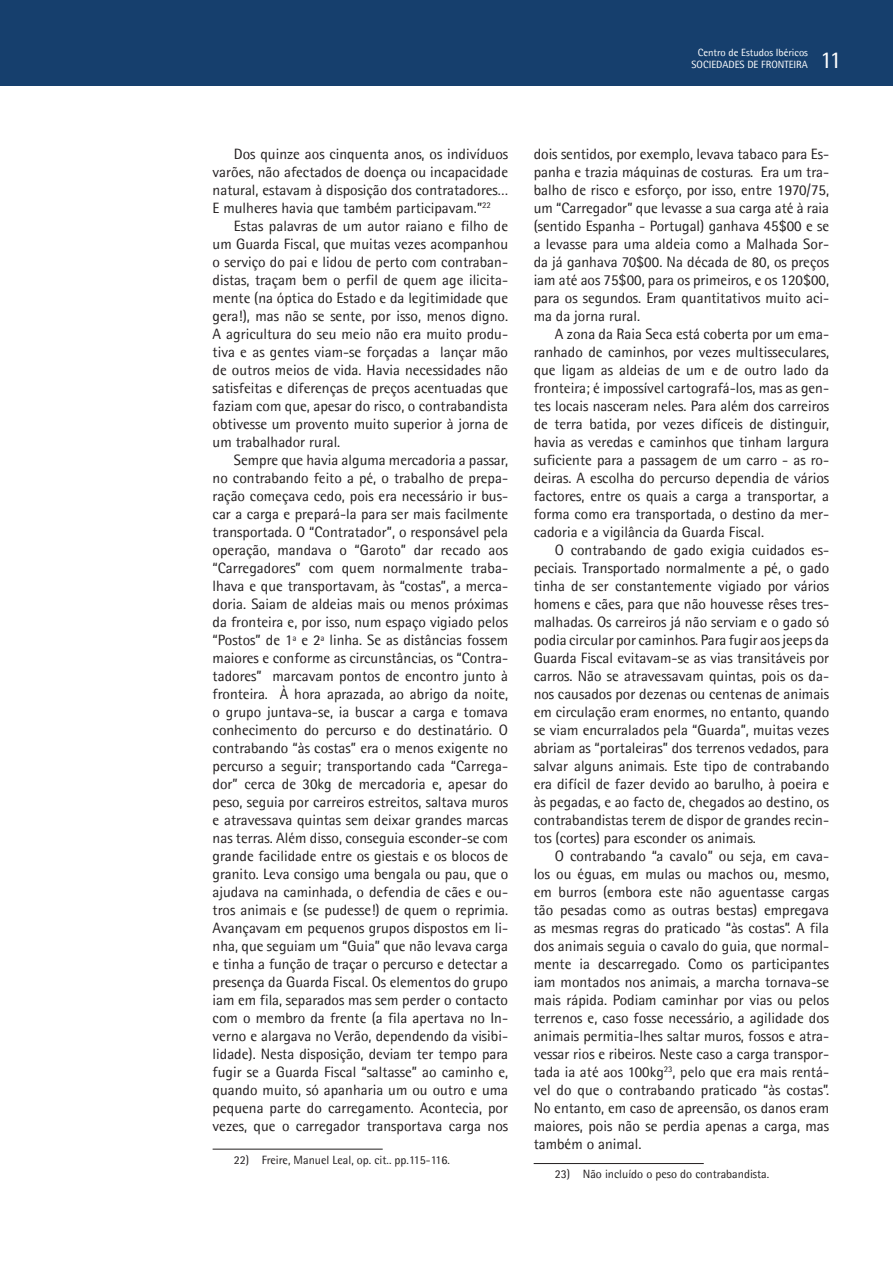
<style>
.page{position:relative;width:893px;height:1263px;background:#fff}
.page>*{position:absolute;margin:0;border:0;box-sizing:border-box;transform-origin:0 0}
.t1{font:24px "Agfa Rotis Semisans";color:#fff}
.t2{font:15px/18px "Agfa Rotis Semisans";color:#231f20;text-align:justify}
.t3{font:12px "Agfa Rotis Semisans";color:#231f20}
.t4{font:10.5px/12.6px "Agfa Rotis Semisans";color:#fff;text-align:center}
</style>
<div class="page">
<div style="left:0;top:0;width:893px;height:85px;background:#163f6d"></div>
<hr style="left:213px;top:1149px;width:170px;height:1px;background:#231f20">
<hr style="left:534px;top:1163px;width:170px;height:1px;background:#231f20">
<p class="t4" style="left:691px;top:46px;width:118px">Centro de Estudos Ibéricos<br>Sociedades de Frontei ra</p>
<h1 class="t1" style="left:820px;top:46px;width:9px">11</h1>
<p class="t2" style="left:213px;top:145px;width:297px;text-indent:21px">Dos quinze aos cinquenta anos, os indivíduos varões, não afectados de doença ou incapacidade natural, estavam à disposição dos contratadores… E mulheres havia que também participavam.”<sup>22</sup></p>
<p class="t2" style="left:213px;top:217px;width:297px;text-indent:21px">Estas palavras de um autor raiano e filho de um Guarda Fiscal, que muitas vezes acompanhou o serviço do pai e lidou de perto com contraban&shy;distas, traçam bem o perfil de quem age ilicita&shy;mente (na óptica do Estado e da legitimidade que gera!), mas não se sente, por isso, menos digno.<br>A agricultura do seu meio não era muito produ&shy;tiva e as gentes viam-se forçadas a lançar mão de outros meios de vida. Havia necessidades não satisfeitas e diferenças de preços acentuadas que faziam com que, apesar do risco, o contrabandista obtivesse um provento muito superior à jorna de um trabalhador rural.</p>
<p class="t2" style="left:213px;top:451px;width:297px;text-indent:21px">Sempre que havia alguma mercadoria a passar, no contrabando feito a pé, o trabalho de prepa&shy;ração começava cedo, pois era necessário ir bus&shy;car a carga e prepará-la para ser mais facilmente transportada. O “Contratador”, o responsável pela operação, mandava o “Garoto” dar recado aos “Carregadores” com quem normalmente traba&shy;lhava e que transportavam, às “costas”, a merca&shy;doria. Saiam de aldeias mais ou menos próximas da fronteira e, por isso, num espaço vigiado pelos “Postos” de 1 ª e 2ª linha. Se as distâncias fossem maiores e conforme as circunstâncias, os “Contra&shy;tadores” marcavam pontos de encontro junto à fronteira. À hora aprazada, ao abrigo da noite, o grupo juntava-se, ia buscar a carga e tomava conhecimento do percurso e do destinatário. O contrabando “às costas” era o menos exigente no percurso a seguir; transportando cada “Carrega&shy;dor” cerca de 30kg de mercadoria e, apesar do peso, seguia por carreiros estreitos, saltava muros e atravessava quintas sem deixar grandes marcas nas terras. Além disso, conseguia esconder-se com grande facilidade entre os giestais e os blocos de granito. Leva consigo uma bengala ou pau, que o ajudava na caminhada, o defendia de cães e ou&shy;tros animais e (se pudesse!) de quem o reprimia.<br>Avançavam em pequenos grupos dispostos em li&shy;nha, que seguiam um “Guia” que não levava carga e tinha a função de traçar o percurso e detectar a presença da Guarda Fiscal. Os elementos do grupo iam em fila, separados mas sem perder o contacto com o membro da frente (a fila apertava no In&shy;verno e alargava no Verão, dependendo da visibi&shy;lidade). Nesta disposição, deviam ter tempo para fugir se a Guarda Fiscal “saltasse” ao caminho e, quando muito, só apanharia um ou outro e uma pequena parte do carregamento. Acontecia, por vezes, que o carregador transportava carga nos</p>
<p class="t3" style="left:234px;top:1152px;width:217px">22) Freire, Manuel Leal, op. cit.. pp.11 5-11 6.</p>
<p class="t2" style="left:534px;top:145px;width:297px">dois sentidos, por exemplo, levava tabaco para Es&shy;panha e trazia máquinas de costuras. Era um tra&shy;balho de risco e esforço, por isso, entre 1 970/75, um “Carregador” que levasse a sua carga até à raia (sentido Espanha - Portugal) ganhava 45$00 e se a levasse para uma aldeia como a Malhada Sor&shy;da já ganhava 70$00. N a década de 80, os preços iam até aos 75$00, para os primeiros, e os 120$00, para os segundos. Eram quantitativos muito aci&shy;ma da jorna rural.</p>
<p class="t2" style="left:534px;top:325px;width:297px;text-indent:21px">A zona da Raia Seca está coberta por um ema&shy;ranhado de caminhos, por vezes multisseculares, que ligam as aldeias de um e de outro lado da fronteira; é impossível cartografá-los, mas as gen&shy;tes locais nasceram neles. Para além dos carreiros de terra batida, por vezes difíceis de distinguir, havia as veredas e caminhos que tinham largura suficiente para a passagem de um carro - as ro&shy;deiras. A escolha do percurso dependia de vários factores, entre os quais a carga a transportar, a forma como era transportada, o destino da mer&shy;cadoria e a vigilância da Guarda Fiscal.</p>
<p class="t2" style="left:534px;top:541px;width:297px;text-indent:21px">O contrabando de gado exigia cuidados es&shy;peciais. Transportado normalmente a pé, o gado tinha de ser constantemente vigiado por vários homens e cães, para que não houvesse rêses tres&shy;malhadas. Os carreiros já não serviam e o gado só podia circular por caminhos. Para fugir aos jeeps da Guarda Fiscal evitavam-se as vias transitáveis por carros. N ão se atravessavam quintas, pois os da&shy;nos causados por dezenas ou centenas de animais em circulação eram enormes, no entanto, quando se viam encurralados pela “Guarda”, muitas vezes abriam as “portaleiras” dos terrenos vedados, para salvar alguns animais. Este tipo de contrabando era difícil de fazer devido ao barulho, à poeira e às pegadas, e ao facto de, chegados ao destino, os contrabandistas terem de dispor de grandes recin&shy;tos (cortes) para esconder os animais.</p>
<p class="t2" style="left:534px;top:847px;width:297px;text-indent:21px">O contrabando “a cavalo” ou seja, em cava&shy;los ou éguas, em mulas ou machos ou, mesmo, em burros (embora este não aguentasse cargas tão pesadas como as outras bestas) empregava as mesmas regras do praticado “às costas”. A fila dos animais seguia o cavalo do guia, que normal&shy;mente ia descarregado. Como os participantes iam montados nos animais, a marcha tornava-se mais rápida. Podiam caminhar por vias ou pelos terrenos e, caso fosse necessário, a agilidade dos animais permitia-lhes saltar muros, fossos e atra&shy;vessar rios e ribeiros. N este caso a carga transpor&shy;tada ia até aos 1 00kg<sup>23</sup>, pelo que era mais rentá&shy;vel do que o contrabando praticado “às costas”.<br>No entanto, em caso de apreensão, os danos eram maiores, pois não se perdia apenas a carga, mas também o animal.</p>
<p class="t3" style="left:555px;top:1167px;width:216px">23) Não incluído o peso do contrabandista.</p>
</div>
